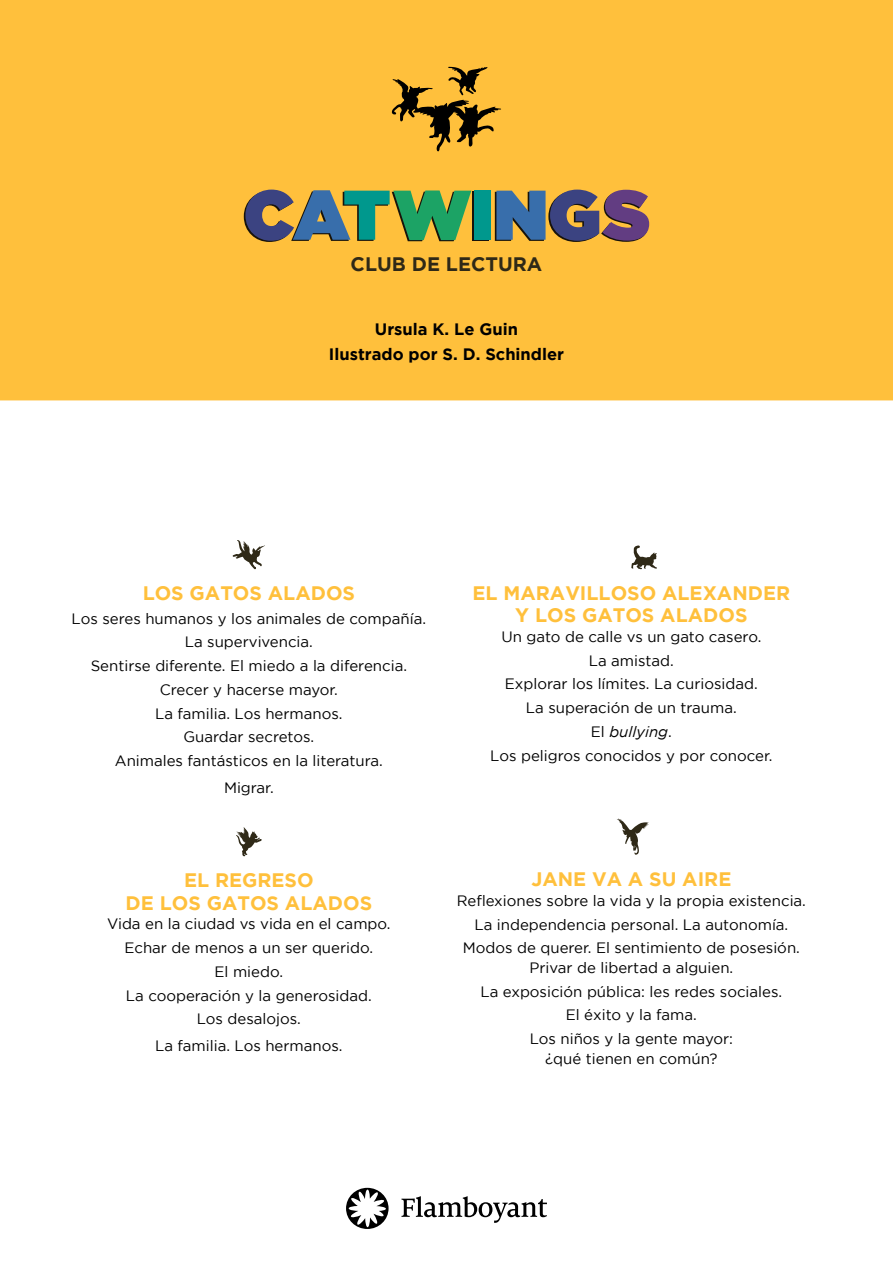
<style>
.page{position:relative;width:893px;height:1263px;background:#fff}
.page>*{position:absolute;margin:0;border:0;box-sizing:border-box;transform-origin:0 0}
.t1{font:700 19.5px/22.5px "Gotham";color:#ffc03c;text-align:center}
.t2{font:700 19.5px "Gotham";color:#2f2917}
.t3{font:700 16.5px/25px "Gotham";color:#000;text-align:center}
.t4{font:15px/23.7px "Gotham";color:#000;text-align:center}
.s1{font-style:italic}
</style>
<div class="page">
<div style="left:0;top:0;width:893px;height:400px;background:#ffc03c"></div>
<svg style="left:391px;top:67px;width:111px;height:85px;background:#bb8d2c"></svg>
<svg style="left:401px;top:1196px;width:146px;height:27px"></svg>
<svg style="left:346px;top:1188px;width:43px;height:41px"></svg>
<svg style="left:349px;top:1189px;width:37px;height:38px"></svg>
<div style="left:473px;top:192px;width:16px;height:49px;background:#17130b"></div>
<svg style="left:244px;top:190px;width:227px;height:52px;background:#739162"></svg>
<div style="left:474px;top:191px;width:17px;height:49px;background:#00988d"></div>
<svg style="left:495px;top:190px;width:154px;height:52px;background:#736a72"></svg>
<svg style="left:232px;top:540px;width:33px;height:29px"></svg>
<svg style="left:236px;top:827px;width:26px;height:29px"></svg>
<svg style="left:631px;top:545px;width:26px;height:24px"></svg>
<svg style="left:617px;top:818px;width:32px;height:37px"></svg>
<h1 class="t2" style="left:351px;top:253px;width:193px">CLUB DE LECTURA</h1>
<p class="t3" style="left:329px;top:316px;width:237px">Ursula K. Le Guin<br>Ilustrado por S. D. Schindler</p>
<h1 class="t1" style="left:143px;top:581px;width:214px">LOS GATOS ALADOS</h1>
<p class="t4" style="left:72px;top:606px;width:356px">Los seres humanos y los animales de compañía.<br>La supervivencia.<br>Sentirse diferente. El miedo a la diferencia.<br>Crecer y hacerse mayor.<br>La familia. Los hermanos.<br>Guardar secretos.<br>Animales fantásticos en la literatura.</p>
<p class="t4" style="left:224px;top:775px;width:51px">Migrar.</p>
<h1 class="t1" style="left:126px;top:869px;width:248px">EL REGRESO<br>DE LOS GATOS ALADOS</h1>
<p class="t4" style="left:107px;top:912px;width:285px">Vida en la ciudad vs vida en el campo.<br>Echar de menos a un ser querido.<br>El miedo.<br>La cooperación y la generosidad.<br>Los desalojos.</p>
<p class="t4" style="left:155px;top:1033px;width:189px">La familia. Los hermanos.</p>
<h1 class="t1" style="left:472px;top:581px;width:319px">EL MARAVILLOSO ALEXANDER<br>Y LOS GATOS ALADOS</h1>
<p class="t4" style="left:490px;top:625px;width:284px">Un gato de calle vs un gato casero.<br>La amistad.<br>Explorar los límites. La curiosidad.<br>La superación de un trauma.<br>El <span class="s1">bullying</span>.<br>Los peligros conocidos y por conocer.</p>
<h1 class="t1" style="left:531px;top:868px;width:202px">JANE VA A SU AIRE</h1>
<p class="t4" style="left:457px;top:888px;width:351px">Reflexiones sobre la vida y la propia existencia.<br>La independencia personal. La autonomía.<br>Modos de querer. El sentimiento de posesión.</p>
<p class="t4" style="left:480px;top:955px;width:303px">Privar de libertad a alguien.<br>La exposición pública: les redes sociales.<br>El éxito y la fama.<br>Los niños y la gente mayor:</p>
<p class="t4" style="left:545px;top:1046px;width:174px">¿qué tienen en común?</p>
</div>
